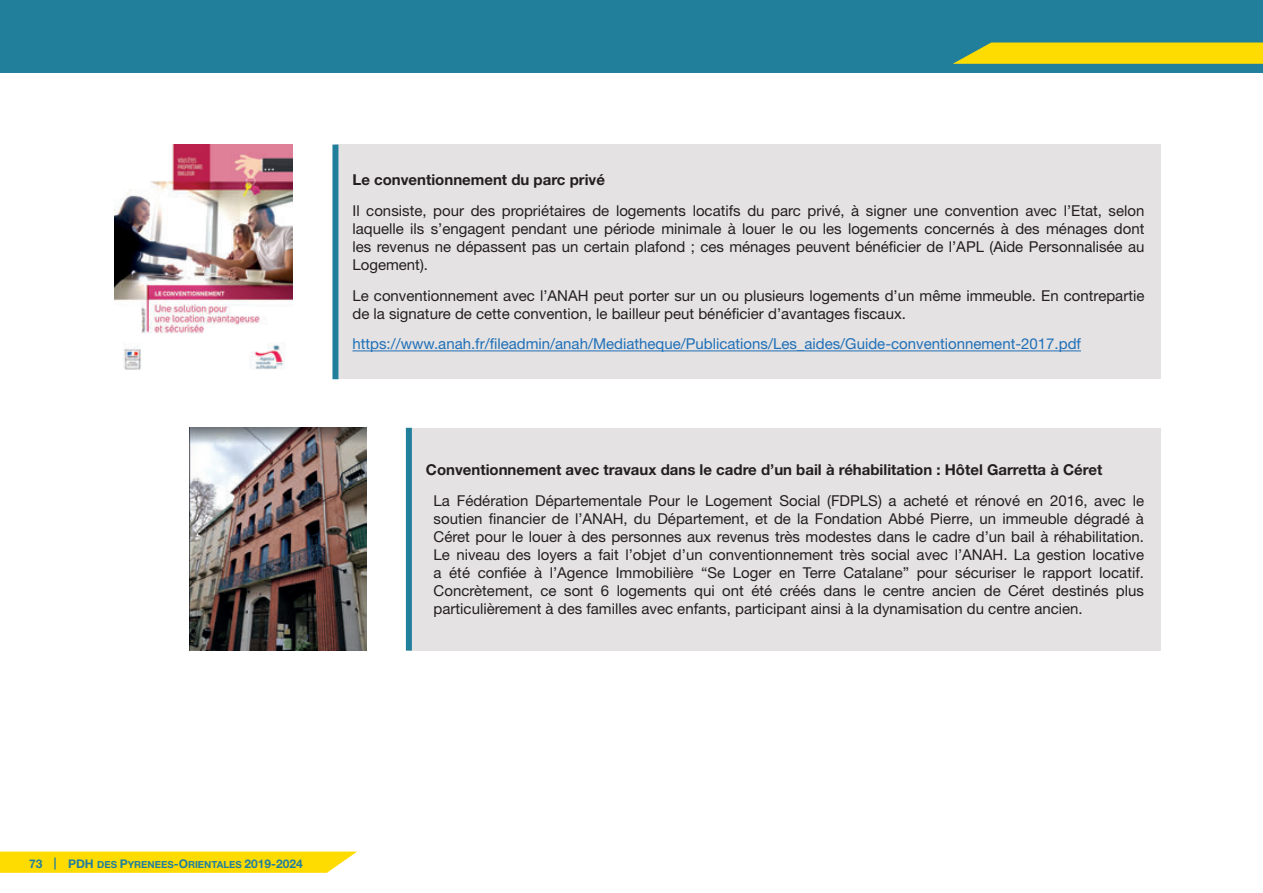
<style>
.page{position:relative;width:1263px;height:893px;background:#fff}
.page>*{position:absolute;margin:0;border:0;box-sizing:border-box;transform-origin:0 0}
.t1{font:15px/18px "Helvetica Neue LT Std";color:#231f20;text-align:justify}
.t2{font:700 15px "Helvetica Neue LT Std";color:#231f20}
.t3{font:15px "Helvetica Neue LT Std";color:#1f6fb8}
.t4{font:700 9.75px "Helvetica Neue LT Std";color:#227f9c}
.s1{font-size:12px}
</style>
<div class="page">
<div style="left:0;top:0;width:1263px;height:72px;background:#227f9c"></div>
<svg style="left:953px;top:43px;width:310px;height:21px;background:#efd50b"></svg>
<svg style="left:0;top:852px;width:357px;height:21px;background:#ffdd0d"></svg>
<div style="left:335px;top:145px;width:826px;height:234px;background:#e4e2e2"></div>
<div style="left:332px;top:145px;width:6px;height:234px;background:#227f9c"></div>
<img style="left:115px;top:145px;width:178px;height:225px">
<hr style="left:352px;top:351px;width:729px;height:1px;background:#1f6fb8">
<div style="left:409px;top:428px;width:752px;height:223px;background:#e4e2e2"></div>
<div style="left:406px;top:428px;width:6px;height:223px;background:#227f9c"></div>
<img style="left:190px;top:428px;width:176px;height:223px">
<p class="t2" style="left:352px;top:170px;width:254px">Le conventionnement du parc privé</p>
<p class="t1" style="left:352px;top:201px;width:793px">Il consiste, pour des propriétaires de logements locatifs du parc privé, à signer une convention avec l’Etat, selon laquelle ils s’engagent pendant une période minimale à louer le ou les logements concernés à des ménages dont les revenus ne dépassent pas un certain plafond ; ces ménages peuvent bénéficier de l’APL (Aide Personnalisée au Logement).</p>
<p class="t1" style="left:352px;top:286px;width:793px">Le conventionnement avec l’ANAH peut porter sur un ou plusieurs logements d’un même immeuble. En contrepartie de la signature de cette convention, le bailleur peut bénéficier d’avantages fiscaux.</p>
<p class="t3" style="left:352px;top:335px;width:730px">https://www.anah.fr/fileadmin/anah/Mediatheque/Publications/Les_aides/Guide-conventionnement-2017.pdf</p>
<p class="t2" style="left:426px;top:460px;width:678px">Conventionnement avec travaux dans le cadre d’un bail à réhabilitation : Hôtel Garretta à Céret</p>
<p class="t1" style="left:434px;top:491px;width:712px">La Fédération Départementale Pour le Logement Social (FDPLS) a acheté et rénové en 2016, avec le soutien financier de l’ANAH, du Département, et de la Fondation Abbé Pierre, un immeuble dégradé à Céret pour le louer à des personnes aux revenus très modestes dans le cadre d’un bail à réhabilitation.<br>Le niveau des loyers a fait l’objet d’un conventionnement très social avec l’ANAH. La gestion locative a été confiée à l’Agence Immobilière “Se Loger en Terre Catalane” pour sécuriser le rapport locatif.<br>Concrètement, ce sont 6 logements qui ont été créés dans le centre ancien de Céret destinés plus particulièrement à des familles avec enfants, participant ainsi à la dynamisation du centre ancien.</p>
<p class="t4" style="left:29px;top:858px;width:275px"><span class="s1">73 | PDH</span> DES <span class="s1">P</span>YRENEES<span class="s1">-O</span>RIENTALES <span class="s1">2019-2024</span></p>
</div>
